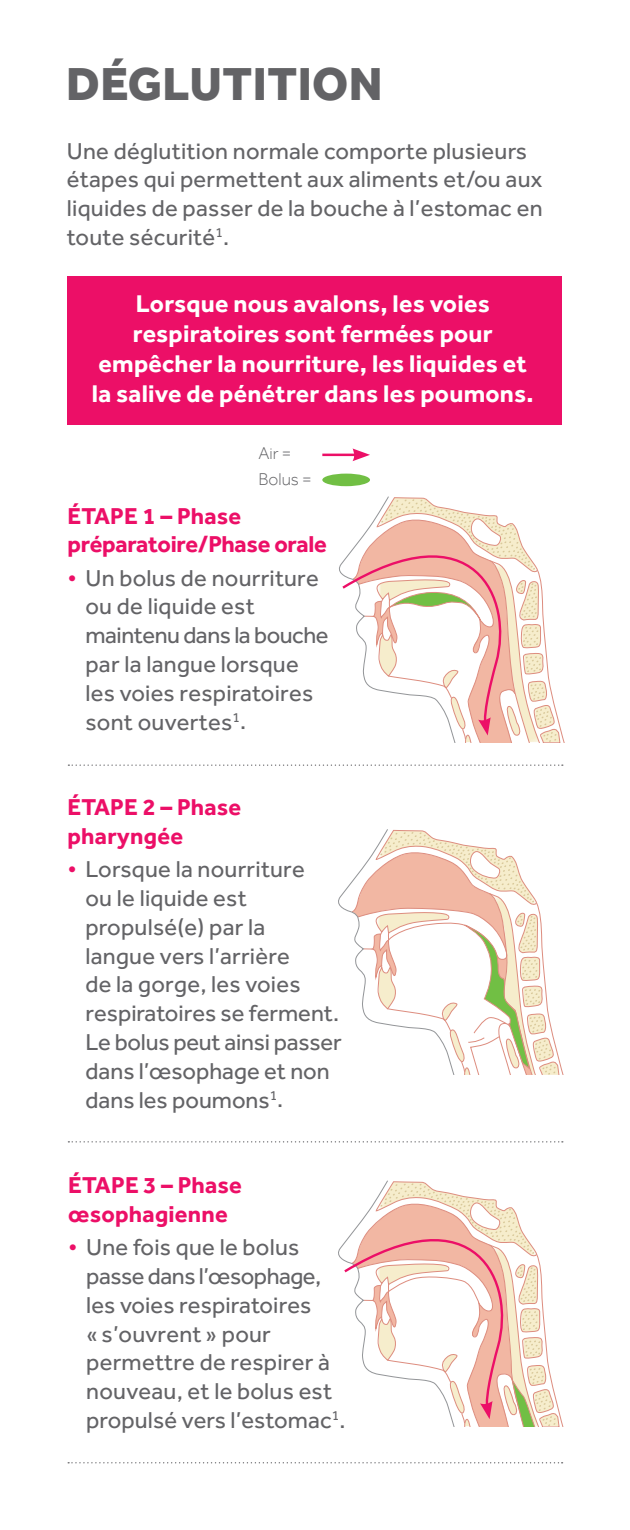
<style>
.page{position:relative;width:630px;height:1530px;background:#fff}
.page>*{position:absolute;margin:0;border:0;box-sizing:border-box;transform-origin:0 0}
.t1{font:800 47.5px "Effra";letter-spacing:.01em;color:#636366}
.t2{font:700 25px/30px "Effra";letter-spacing:.01em;color:#fff;text-align:center}
.t3{font:23.75px/28.8px "Effra";letter-spacing:.01em;color:#636366}
.t4{font:700 23.75px/28.8px "Effra";letter-spacing:.01em;color:#ec0f67}
.t5{font:700 23.75px/28.8px "Effra";letter-spacing:-.01em;color:#ec0f67}
.t6{font:300 17.5px "Effra";color:#636366}
.s1{color:#ec0f67}
</style>
<div class="page">
<svg style="left:338px;top:829px;width:226px;height:246px"></svg>
<svg style="left:339px;top:496px;width:226px;height:246px"></svg>
<svg style="left:68px;top:1462px;width:495px;height:1px"></svg>
<div style="left:68px;top:276px;width:494px;height:149px;background:#ec0f67"></div>
<svg style="left:68px;top:765px;width:495px;height:1px"></svg>
<svg style="left:68px;top:1141px;width:495px;height:1px"></svg>
<div style="left:322px;top:474px;width:48px;height:12px;background:#71bf44;border-radius:50%"></div>
<hr style="left:322px;top:454px;width:34px;height:2px;background:#ec0f67">
<svg style="left:353px;top:448px;width:17px;height:13px"></svg>
<svg style="left:338px;top:1180px;width:225px;height:246px"></svg>
<h1 class="t1" style="left:66px;top:56px;width:318px">DÉGLUTITION</h1>
<p class="t3" style="left:67px;top:136px;width:477px">Une déglutition normale comporte plusieurs étapes qui permettent aux aliments et/ou aux liquides de passer de la bouche à l’estomac en toute sécurité<sup>1</sup>.</p>
<p class="t2" style="left:92px;top:288px;width:443px">Lorsque nous avalons, les voies respiratoires sont fermées pour empêcher la nourriture, les liquides et la salive de pénétrer dans les poumons.</p>
<p class="t6" style="left:258px;top:443px;width:34px">Air =</p>
<p class="t6" style="left:258px;top:468px;width:55px">Bolus =</p>
<p class="t5" style="left:68px;top:501px;width:261px">ÉTAPE 1 – Phase préparatoire/Phase orale</p>
<p class="t3" style="left:86px;top:563px;width:245px;text-indent:-18px"><span class="s1">•</span> Un bolus de nourriture ou de liquide est maintenu dans la bouche par la langue lorsque les voies respiratoires sont ouvertes<sup>1</sup>.</p>
<p class="t4" style="left:67px;top:793px;width:175px">ÉTAPE 2 – Phase pharyngée</p>
<p class="t3" style="left:86px;top:855px;width:258px;text-indent:-18px"><span class="s1">•</span> Lorsque la nourriture<br>ou le liquide est propulsé(e) par la<br>langue vers l’arrière<br>de la gorge, les voies respiratoires se ferment.<br>Le bolus peut ainsi passer dans l’œsophage et non dans les poumons<sup>1</sup>.</p>
<p class="t4" style="left:68px;top:1171px;width:175px">ÉTAPE 3 – Phase œsophagienne</p>
<p class="t3" style="left:86px;top:1233px;width:261px;text-indent:-18px"><span class="s1">•</span> Une fois que le bolus passe dans l’œsophage, les voies respiratoires<br>« s’ouvrent » pour permettre de respirer à nouveau, et le bolus est propulsé vers l’estomac<sup>1</sup>.</p>
</div>
